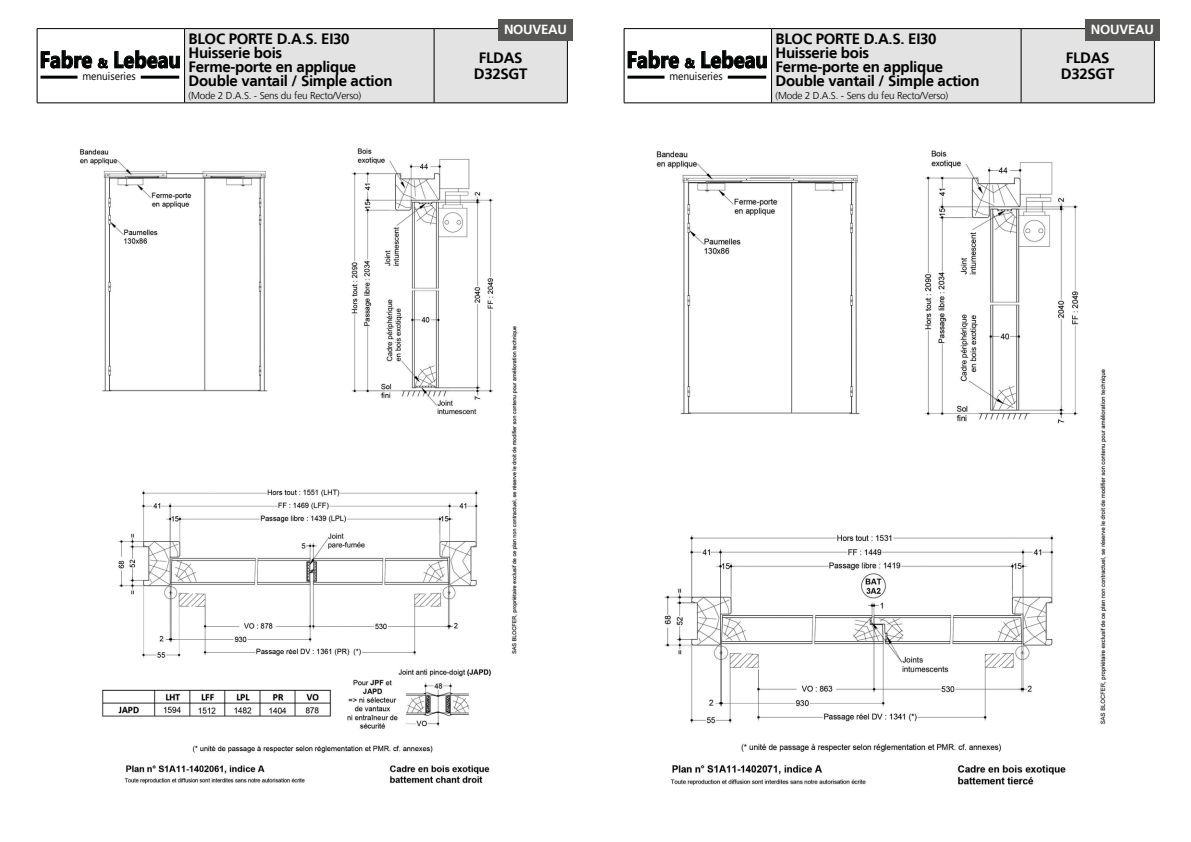
<style>
.page{position:relative;width:1191px;height:842px;background:#fff}
.page>*{position:absolute;margin:0;border:0;box-sizing:border-box;transform-origin:0 0}
.t1{font:700 23.2px "Ebrima";color:#010202;scale:.87 1}
.t2{font:700 15px/14px "Frutiger LT";letter-spacing:-.02em;color:#000}
.t3{font:700 13.2px "Frutiger LT";letter-spacing:-.02em;color:#fff}
.t4{font:11.2px "Ebrima";color:#010202;scale:.91 1}
.t5{font:300 10px "Frutiger LT";letter-spacing:-.02em;color:#000}
.s1{font-size:13.4px}
</style>
<div class="page">
<hr style="left:37px;top:28px;width:148px;height:1px;background:#000">
<hr style="left:37px;top:29px;width:1px;height:74px;background:#000">
<hr style="left:185px;top:28px;width:249px;height:1px;background:#000">
<hr style="left:434px;top:28px;width:133px;height:1px;background:#000">
<hr style="left:567px;top:29px;width:1px;height:74px;background:#000">
<hr style="left:37px;top:103px;width:148px;height:1px;background:#000">
<hr style="left:185px;top:103px;width:249px;height:1px;background:#000">
<hr style="left:434px;top:103px;width:133px;height:1px;background:#000">
<svg style="left:41px;top:50px;width:51px;height:18px"></svg>
<svg style="left:98px;top:58px;width:10px;height:10px"></svg>
<svg style="left:114px;top:29px;width:453px;height:74px;background:#e0e0e0"></svg>
<hr style="left:41px;top:76px;width:36px;height:3px;background:#010202">
<hr style="left:141px;top:76px;width:38px;height:3px;background:#010202">
<hr style="left:624px;top:28px;width:147px;height:1px;background:#000">
<hr style="left:624px;top:29px;width:1px;height:74px;background:#000">
<hr style="left:771px;top:28px;width:250px;height:1px;background:#000">
<hr style="left:1021px;top:28px;width:133px;height:1px;background:#000">
<hr style="left:1154px;top:29px;width:1px;height:74px;background:#000">
<hr style="left:624px;top:103px;width:147px;height:1px;background:#000">
<hr style="left:771px;top:103px;width:250px;height:1px;background:#000">
<hr style="left:1021px;top:103px;width:133px;height:1px;background:#000">
<svg style="left:628px;top:50px;width:51px;height:18px"></svg>
<svg style="left:685px;top:58px;width:10px;height:10px"></svg>
<svg style="left:701px;top:29px;width:453px;height:74px;background:#e0e0e0"></svg>
<hr style="left:627px;top:76px;width:37px;height:3px;background:#010202">
<hr style="left:728px;top:76px;width:38px;height:3px;background:#010202">
<div style="left:498px;top:19px;width:75px;height:22px;background:#575756"></div>
<div style="left:1085px;top:19px;width:75px;height:22px;background:#575756"></div>
<img style="left:80px;top:148px;width:438px;height:636px">
<img style="left:656px;top:150px;width:451px;height:636px">
<h1 class="t1" style="left:40px;top:42px;width:164px">Fabre <span class="s1">&amp;</span> Lebeau</h1>
<p class="t4" style="left:82px;top:68px;width:60px">menuiseries</p>
<p class="t2" style="left:189px;top:32px;width:205px">BLOC PORTE D.A.S. EI30<br>Huisserie bois<br>Ferme-porte en applique<br>Double vantail / Simple action</p>
<p class="t5" style="left:189px;top:90px;width:174px">(Mode 2 D.A.S. - Sens du feu Recto/Verso)</p>
<p class="t3" style="left:504px;top:22px;width:64px">NOUVEAU</p>
<p class="t3" style="left:1091px;top:22px;width:64px">NOUVEAU</p>
<p class="t2" style="left:775px;top:32px;width:205px">BLOC PORTE D.A.S. EI30<br>Huisserie bois<br>Ferme-porte en applique<br>Double vantail / Simple action</p>
<p class="t5" style="left:775px;top:90px;width:174px">(Mode 2 D.A.S. - Sens du feu Recto/Verso)</p>
<p class="t2" style="left:474px;top:50px;width:55px;line-height:16px;text-align:center">FLDAS<br>D32SGT</p>
<h1 class="t1" style="left:626px;top:42px;width:164px">Fabre <span class="s1">&amp;</span> Lebeau</h1>
<p class="t2" style="left:1061px;top:50px;width:55px;line-height:16px;text-align:center">FLDAS<br>D32SGT</p>
<p class="t4" style="left:669px;top:68px;width:60px">menuiseries</p>
</div>
